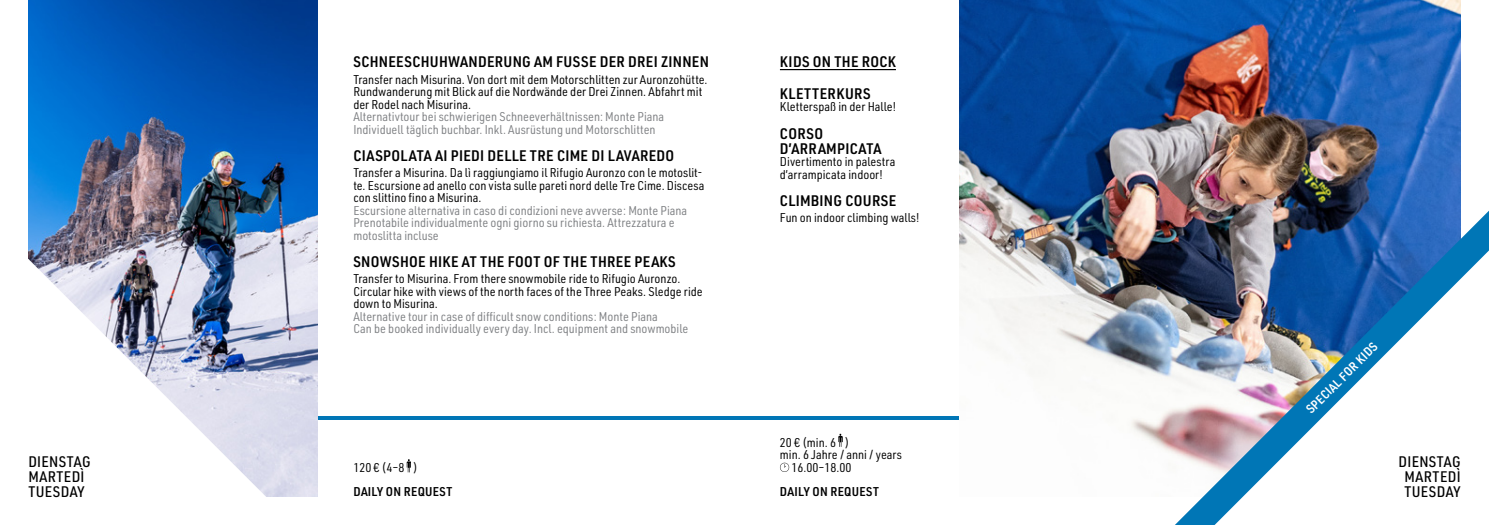
<style>
.page{position:relative;width:1489px;height:525px;background:#fff}
.page>*{position:absolute;margin:0;border:0;box-sizing:border-box;transform-origin:0 0}
.t1{font:600 15px/31px "URWDIN Semi Cond";letter-spacing:.02em;color:#000}
.t2{font:500 15px/15px "URWDIN Semi Cond";letter-spacing:.02em;color:#000;text-align:center}
.t3{font:12.5px/12.5px "URWDIN Semi Cond";color:#000}
.t4{font:12.5px/12.5px "URWDIN Semi Cond";color:#808285}
.t5{font:600 12.5px "URWDIN Semi Cond";letter-spacing:.02em;color:#000}
.t6{font:600 12.5px "URWDIN Semi Cond";color:#fff}
</style>
<div class="page">
<hr style="left:744px;top:416px;width:354px;height:4px;background:#0076b6">
<hr style="left:0;top:416px;width:744px;height:4px;background:#0076b6">
<img style="left:959px;top:0;width:501px;height:454px">
<svg style="left:406px;top:459px;width:5px;height:13px"></svg>
<img style="left:28px;top:0;width:290px;height:496px">
<img style="left:0;top:230px;width:294px;height:267px">
<img style="left:1174px;top:210px;width:314px;height:314px">
<svg style="left:838px;top:433px;width:4px;height:13px"></svg>
<svg style="left:780px;top:462px;width:9px;height:9px"></svg>
<hr style="left:780px;top:69px;width:115px;height:1px;background:#000">
<p class="t2" style="left:28px;top:453px;width:64px;text-align:left">DIENSTAG<br>MARTEDÌ<br>TUESDAY</p>
<p class="t1" style="left:353px;top:46px;width:357px">SCHNEESCHUHWANDERUNG AM FUSSE DER DREI ZINNEN</p>
<p class="t3" style="left:353px;top:72px;width:356px">Transfer nach Misurina. Von dort mit dem Motorschlitten zur Auronzohütte.<br>Rundwanderung mit Blick auf die Nordwände der Drei Zinnen. Abfahrt mit der Rodel nach Misurina.</p>
<p class="t4" style="left:353px;top:110px;width:312px">Alternativtour bei schwierigen Schneeverhältnissen: Monte Piana<br>Individuell täglich buchbar. Inkl. Ausrüstung und Motorschlitten</p>
<p class="t1" style="left:353px;top:140px;width:322px">CIASPOLATA AI PIEDI DELLE TRE CIME DI LAVAREDO</p>
<p class="t3" style="left:353px;top:166px;width:352px">Transfer a Misurina. Da lì raggiungiamo il Rifugio Auronzo con le motoslit&shy;te. Escursione ad anello con vista sulle pareti nord delle Tre Cime. Discesa con slittino fino a Misurina.</p>
<p class="t4" style="left:353px;top:203px;width:335px">Escursione alternativa in caso di condizioni neve avverse: Monte Piana<br>Prenotabile individualmente ogni giorno su richiesta. Attrezzatura e motoslitta incluse</p>
<p class="t1" style="left:353px;top:246px;width:324px">SNOWSHOE HIKE AT THE FOOT OF THE THREE PEAKS</p>
<p class="t3" style="left:353px;top:272px;width:351px">Transfer to Misurina. From there snowmobile ride to Rifugio Auronzo.<br>Circular hike with views of the north faces of the Three Peaks. Sledge ride down to Misurina.</p>
<p class="t4" style="left:353px;top:309px;width:336px">Alternative tour in case of difficult snow conditions: Monte Piana<br>Can be booked individually every day. Incl. equipment and snowmobile</p>
<p class="t3" style="left:353px;top:461px;width:66px">120 € (4–8 )</p>
<p class="t5" style="left:353px;top:483px;width:100px">DAILY ON REQUEST</p>
<p class="t1" style="left:780px;top:46px;width:117px">KIDS ON THE ROCK<br>KLETTERKURS</p>
<p class="t3" style="left:780px;top:100px;width:117px">Kletterspaß in der Halle!</p>
<p class="t1" style="left:780px;top:125px;width:103px;line-height:15px">CORSO<br>D’ARRAMPICATA</p>
<p class="t3" style="left:780px;top:155px;width:117px">Divertimento in palestra d’arrampicata indoor!</p>
<p class="t1" style="left:780px;top:185px;width:118px">CLIMBING COURSE</p>
<p class="t3" style="left:780px;top:211px;width:141px">Fun on indoor climbing walls!</p>
<p class="t3" style="left:780px;top:435px;width:71px">20 € (min. 6 )</p>
<p class="t3" style="left:780px;top:448px;width:124px">min. 6 Jahre / anni / years</p>
<p class="t3" style="left:791px;top:460px;width:61px">16.00–18.00</p>
<p class="t5" style="left:780px;top:483px;width:100px">DAILY ON REQUEST</p>
<p class="t6" style="left:1302px;top:405px;width:96px;rotate:-45deg">SPECIAL FOR KIDS</p>
<p class="t2" style="left:1398px;top:453px;width:64px">DIENSTAG<br>MARTEDÌ<br>TUESDAY</p>
</div>
